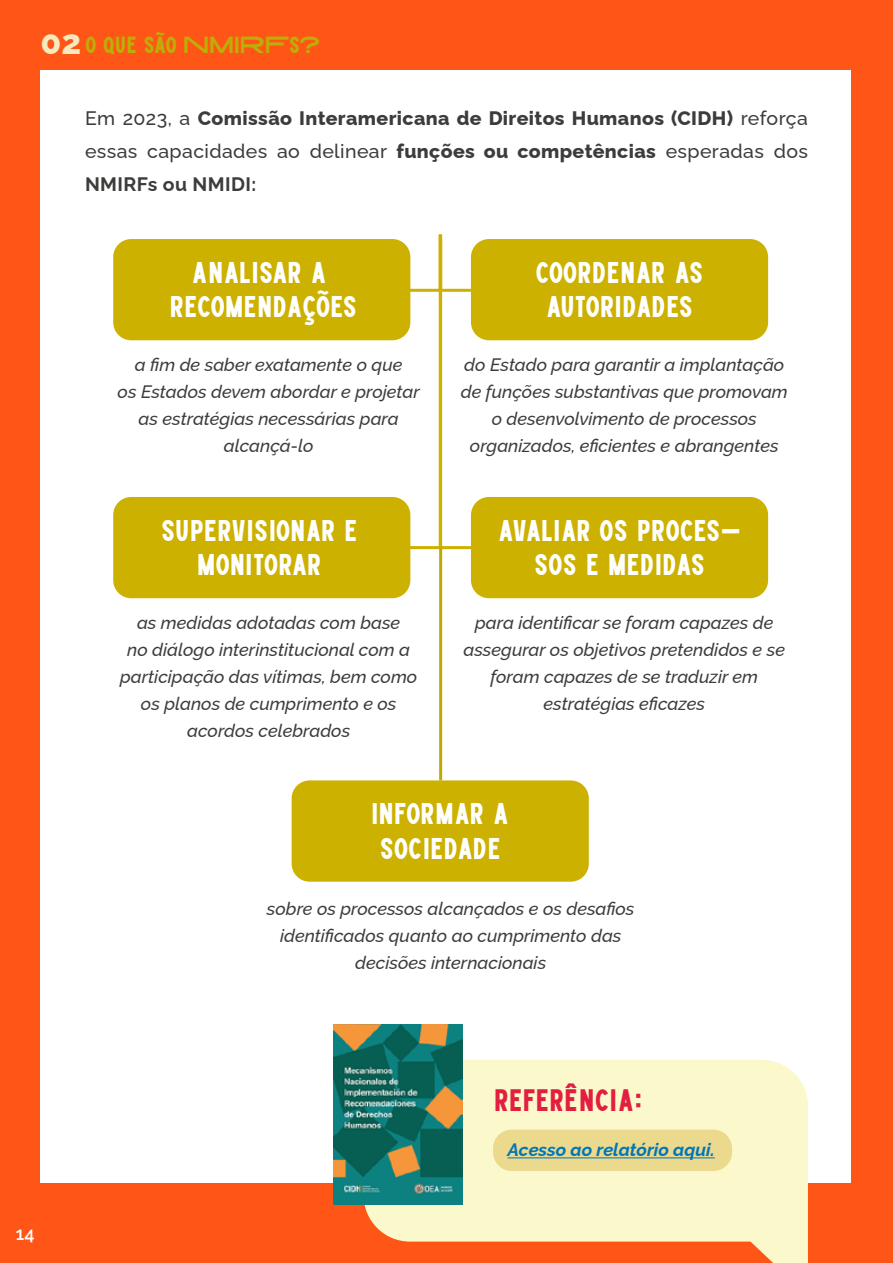
<style>
.page{position:relative;width:893px;height:1263px;background:#ff5617}
.page>*{position:absolute;margin:0;border:0;box-sizing:border-box;transform-origin:0 0}
.t1{font:31.05px "High Cruiser";letter-spacing:-.01em;color:#e21f41}
.t2{font:30px/34.5px "High Cruiser";color:#fff;text-align:center}
.t3{font:23.4px "High Cruiser";letter-spacing:-.015em;color:#bdae07}
.t4{font:800 19.5px/33px "Raleway";letter-spacing:.02em;color:#3c3c3b;text-align:justify}
.t5{font:italic 500 18px/27px "Raleway";color:#3c3c3b;text-align:center}
.t6{font:italic 700 18px "Raleway";color:#0076b6}
.t7{font:600 18px "Raleway";color:#fff}
.s1{font-family:"Raleway";font-weight:800;font-size:34.05px;color:#f6e9be}
.s2{font-weight:500}
.s3{font-weight:700}
</style>
<div class="page">
<div style="left:40px;top:70px;width:810px;height:1112px;background:#fff"></div>
<div style="left:113px;top:497px;width:297px;height:101px;background:#cdb100;border-radius:18px"></div>
<div style="left:113px;top:239px;width:297px;height:101px;background:#cdb100;border-radius:18px"></div>
<div style="left:471px;top:239px;width:297px;height:101px;background:#cdb100;border-radius:18px"></div>
<div style="left:471px;top:497px;width:297px;height:101px;background:#cdb100;border-radius:18px"></div>
<div style="left:292px;top:780px;width:297px;height:102px;background:#cdb100;border-radius:18px"></div>
<svg style="left:396px;top:234px;width:89px;height:317px"></svg>
<hr style="left:439px;top:548px;width:3px;height:232px;background:#c1a702">
<svg style="left:364px;top:1060px;width:444px;height:203px;background:#fae1b2"></svg>
<img style="left:333px;top:1024px;width:129px;height:181px">
<div style="left:494px;top:1130px;width:237px;height:40px;background:#ebd98d;border-radius:18px"></div>
<div style="left:493px;top:1129px;width:239px;height:42px;border:2px solid #c89406;border-radius:18px"></div>
<hr style="left:508px;top:1157px;width:207px;height:1px;background:#0076b6">
<p class="t3" style="left:40px;top:31px;width:282px"><span class="s1">02</span> O QUE SÃO NMIRFS?</p>
<p class="t4" style="left:85px;top:99px;width:724px"><span class="s2">Em 2023, a</span> Comissão Interamericana de Direitos Humanos (CIDH) <span class="s2">reforça essas capacidades ao delinear</span> funções ou competências <span class="s2">esperadas dos </span><span class="s3">NMIRFs ou NMIDI:</span></p>
<h2 class="t2" style="left:170px;top:256px;width:189px">ANALISAR A<br>RECOMENDAÇÕES</h2>
<p class="t5" style="left:118px;top:349px;width:304px">a fim de saber exatamente o que<br>os Estados devem abordar e projetar as estratégias necessárias para alcançá-lo</p>
<h2 class="t2" style="left:161px;top:514px;width:199px">SUPERVISIONAR E<br>MONITORAR</h2>
<p class="t5" style="left:120px;top:607px;width:299px">as medidas adotadas com base<br>no diálogo interinstitucional com a participação das vítimas, bem como os planos de cumprimento e os acordos celebrados</p>
<h2 class="t2" style="left:535px;top:256px;width:170px">COORDENAR AS<br>AUTORIDADES</h2>
<p class="t5" style="left:461px;top:349px;width:329px">do Estado para garantir a implantação de funções substantivas que promovam o desenvolvimento de processos organizados, eficientes e abrangentes</p>
<h2 class="t2" style="left:498px;top:514px;width:245px">AVALIAR OS PROCES-<br>SOS E MEDIDAS</h2>
<p class="t5" style="left:463px;top:607px;width:323px">para identificar se foram capazes de assegurar os objetivos pretendidos e se foram capazes de se traduzir em estratégias eficazes</p>
<h2 class="t2" style="left:371px;top:797px;width:140px;text-align:left">INFORMAR A<br>SOCIEDADE</h2>
<p class="t5" style="left:267px;top:893px;width:369px">sobre os processos alcançados e os desafios identificados quanto ao cumprimento das decisões internacionais</p>
<p class="t7" style="left:16px;top:1219px;width:20px">14</p>
<h1 class="t1" style="left:494px;top:1081px;width:150px">REFERÊNCIA:</h1>
<p class="t6" style="left:508px;top:1135px;width:209px">Acesso ao relatório aqui.</p>
</div>
